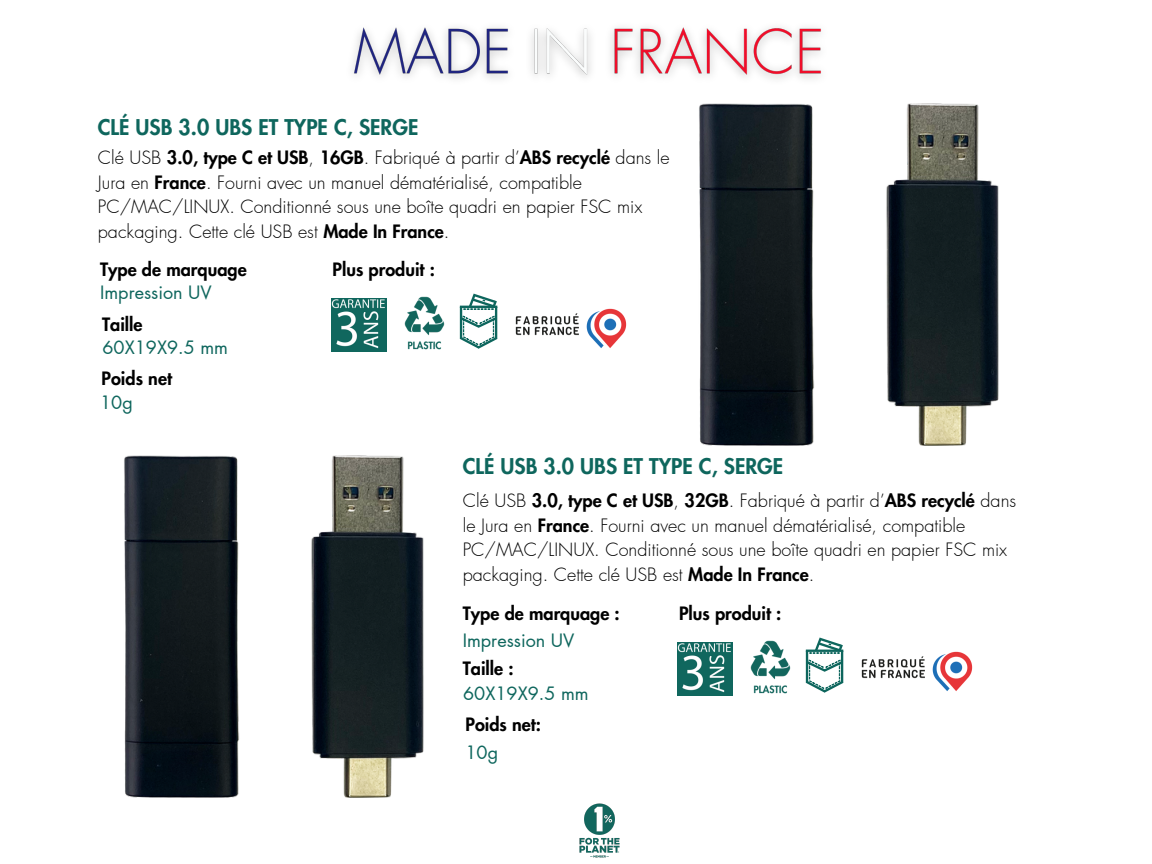
<style>
.page{position:relative;width:1152px;height:864px;background:#fff}
.page>*{position:absolute;margin:0;border:0;box-sizing:border-box;transform-origin:0 0}
.t1{font:800 21.15px "Futura LT Pro";color:#0e665d}
.t2{font:300 18px/24.8px "Futura LT Pro";color:#000}
.t3{font:800 18px "Futura LT Pro";color:#000}
.t4{font:18px "Futura LT Pro";color:#0e665d}
.s1{font-weight:800}
</style>
<div class="page">
<img style="left:352px;top:27px;width:470px;height:52px">
<img style="left:579px;top:804px;width:41px;height:54px">
<img style="left:331px;top:298px;width:55px;height:53px">
<img style="left:404px;top:296px;width:41px;height:54px">
<svg style="left:459px;top:293px;width:39px;height:56px"></svg>
<img style="left:515px;top:308px;width:112px;height:40px">
<img style="left:677px;top:642px;width:55px;height:53px">
<img style="left:750px;top:640px;width:41px;height:54px">
<svg style="left:805px;top:637px;width:39px;height:56px"></svg>
<img style="left:861px;top:651px;width:112px;height:40px">
<img style="left:124px;top:456px;width:300px;height:342px">
<img style="left:699px;top:103px;width:300px;height:342px">
<p class="t1" style="left:98px;top:117px;width:322px">CLÉ USB 3.0 UBS ET TYPE C, SERGE</p>
<h3 class="t2" style="left:98px;top:146px;width:573px">Clé USB <span class="s1">3.0, type C et USB</span>, <span class="s1">16GB</span>. Fabriqué à partir d’<span class="s1">ABS recyclé</span> dans le Jura en <span class="s1">France</span>. Fourni avec un manuel dématérialisé, compatible PC/MAC/LINUX. Conditionné sous une boîte quadri en papier FSC mix packaging. Cette clé USB est <span class="s1">Made In France</span>.</h3>
<h3 class="t3" style="left:100px;top:261px;width:148px">Type de marquage</h3>
<p class="t4" style="left:100px;top:285px;width:113px">Impression UV</p>
<p class="t3" style="left:102px;top:316px;width:42px">Taille</p>
<h3 class="t3" style="left:102px;top:371px;width:72px">Poids net</h3>
<p class="t4" style="left:103px;top:339px;width:127px">60X19X9.5 mm</p>
<h2 class="t4" style="left:100px;top:394px;width:34px">10g</h2>
<h2 class="t3" style="left:333px;top:261px;width:104px">Plus produit :</h2>
<p class="t1" style="left:463px;top:456px;width:322px">CLÉ USB 3.0 UBS ET TYPE C, SERGE</p>
<p class="t2" style="left:463px;top:489px;width:555px">Clé USB <span class="s1">3.0, type C et USB</span>, <span class="s1">32GB</span>. Fabriqué à partir d’<span class="s1">ABS recyclé</span> dans le Jura en <span class="s1">France</span>. Fourni avec un manuel dématérialisé, compatible PC/MAC/LINUX. Conditionné sous une boîte quadri en papier FSC mix packaging. Cette clé USB est <span class="s1">Made In France</span>.</p>
<p class="t3" style="left:463px;top:605px;width:158px">Type de marquage :</p>
<p class="t4" style="left:463px;top:632px;width:113px">Impression UV</p>
<p class="t3" style="left:463px;top:660px;width:52px">Taille :</p>
<h3 class="t3" style="left:466px;top:716px;width:77px">Poids net:</h3>
<p class="t4" style="left:463px;top:685px;width:127px">60X19X9.5 mm</p>
<p class="t4" style="left:466px;top:744px;width:34px">10g</p>
<h3 class="t3" style="left:679px;top:605px;width:104px">Plus produit :</h3>
</div>
